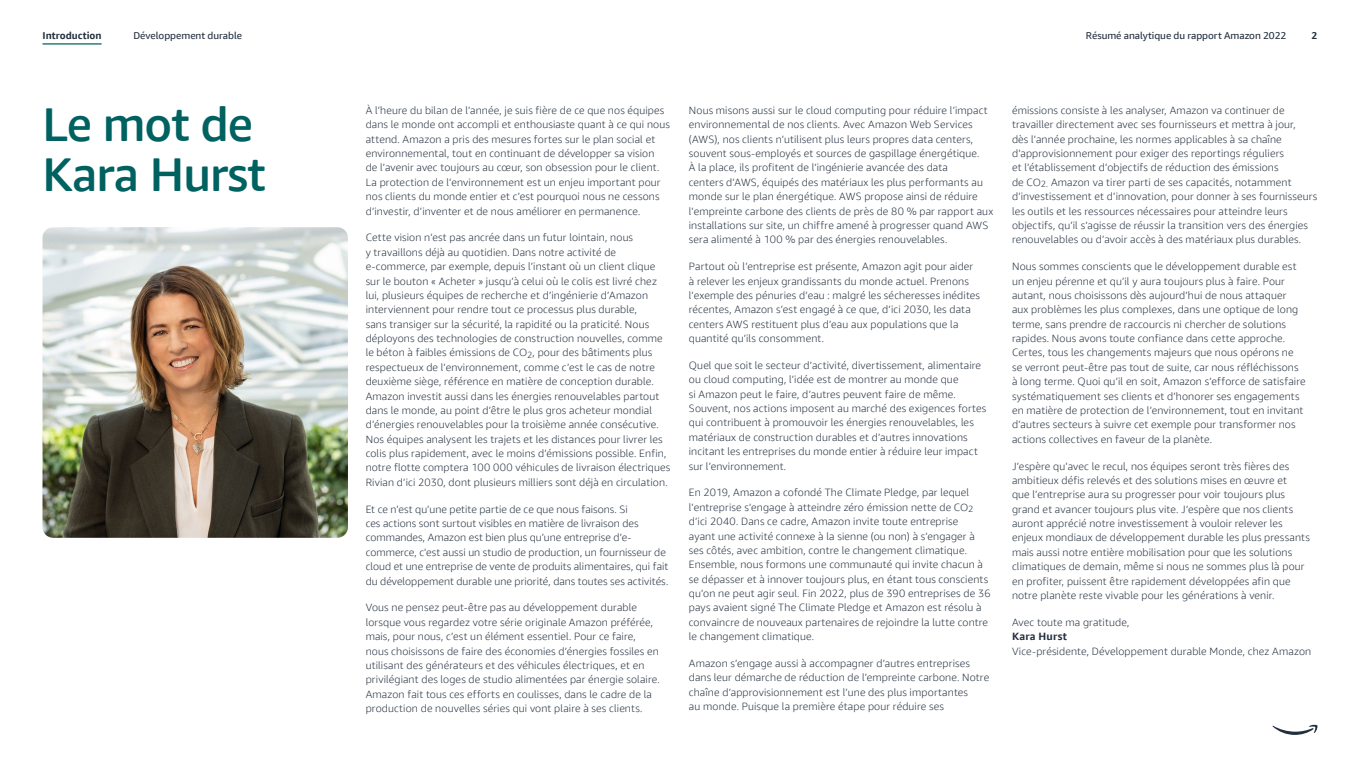
<style>
.page{position:relative;width:1360px;height:765px;background:#fff}
.page>*{position:absolute;margin:0;border:0;box-sizing:border-box;transform-origin:0 0}
.t1{font:500 47.5px/50px "Amazon Ember Display";letter-spacing:-.02em;color:#006161}
.t2{font:300 10.62px/14.4px "Amazon Ember Display";letter-spacing:.015em;color:#232f3e}
.t3{font:700 10.62px "Amazon Ember Display";letter-spacing:.02em;color:#232f3e}
.t4{font:10px "Amazon Ember Display";letter-spacing:-.005em;color:#232f3e}
.t5{font:700 10px "Amazon Ember Display";color:#232f3e}
</style>
<div class="page">
<img style="left:43px;top:227px;width:305px;height:311px">
<svg style="left:1272px;top:724px;width:46px;height:11px"></svg>
<hr style="left:43px;top:43px;width:59px;height:2px;background:#006161">
<p class="t5" style="left:43px;top:29px;width:61px">Introduction</p>
<p class="t4" style="left:133px;top:29px;width:110px">Développement durable</p>
<p class="t4" style="left:1086px;top:29px;width:202px">Résumé analytique du rapport Amazon 2022</p>
<p class="t5" style="left:1312px;top:29px;width:7px">2</p>
<h1 class="t1" style="left:43px;top:99px;width:225px">Le mot de<br>Kara Hurst</h1>
<p class="t2" style="left:366px;top:103px;width:306px">À l’heure du bilan de l’année, je suis fière de ce que nos équipes dans le monde ont accompli et enthousiaste quant à ce qui nous attend. Amazon a pris des mesures fortes sur le plan social et environnemental, tout en continuant de développer sa vision<br>de l’avenir avec toujours au cœur, son obsession pour le client.<br>La protection de l’environnement est un enjeu important pour nos clients du monde entier et c’est pourquoi nous ne cessons d’investir, d’inventer et de nous améliorer en permanence.</p>
<p class="t2" style="left:366px;top:231px;width:306px">Cette vision n’est pas ancrée dans un futur lointain, nous<br>y travaillons déjà au quotidien. Dans notre activité de e-commerce, par exemple, depuis l’instant où un client clique sur le bouton « Acheter » jusqu’à celui où le colis est livré chez lui, plusieurs équipes de recherche et d’ingénierie d’Amazon interviennent pour rendre tout ce processus plus durable,<br>sans transiger sur la sécurité, la rapidité ou la praticité. Nous déployons des technologies de construction nouvelles, comme le béton à faibles émissions de CO<sub>2</sub>, pour des bâtiments plus respectueux de l’environnement, comme c’est le cas de notre deuxième siège, référence en matière de conception durable.<br>Amazon investit aussi dans les énergies renouvelables partout dans le monde, au point d’être le plus gros acheteur mondial d’énergies renouvelables pour la troisième année consécutive.<br>Nos équipes analysent les trajets et les distances pour livrer les colis plus rapidement, avec le moins d’émissions possible. Enfin, notre flotte comptera 100 000 véhicules de livraison électriques Rivian d’ici 2030, dont plusieurs milliers sont déjà en circulation.</p>
<p class="t2" style="left:366px;top:502px;width:304px">Et ce n’est qu’une petite partie de ce que nous faisons. Si<br>ces actions sont surtout visibles en matière de livraison des commandes, Amazon est bien plus qu’une entreprise d’e&shy;commerce, c’est aussi un studio de production, un fournisseur de cloud et une entreprise de vente de produits alimentaires, qui fait du développement durable une priorité, dans toutes ses activités.</p>
<p class="t2" style="left:366px;top:601px;width:296px">Vous ne pensez peut-être pas au développement durable lorsque vous regardez votre série originale Amazon préférée, mais, pour nous, c’est un élément essentiel. Pour ce faire, nous choisissons de faire des économies d’énergies fossiles en utilisant des générateurs et des véhicules électriques, et en privilégiant des loges de studio alimentées par énergie solaire.<br>Amazon fait tous ces efforts en coulisses, dans le cadre de la production de nouvelles séries qui vont plaire à ses clients.</p>
<p class="t2" style="left:689px;top:103px;width:306px">Nous misons aussi sur le cloud computing pour réduire l’impact environnemental de nos clients. Avec Amazon Web Services (AWS), nos clients n’utilisent plus leurs propres data centers, souvent sous-employés et sources de gaspillage énergétique.<br>À la place, ils profitent de l’ingénierie avancée des data<br>centers d’AWS, équipés des matériaux les plus performants au monde sur le plan énergétique. AWS propose ainsi de réduire l’empreinte carbone des clients de près de 80 % par rapport aux installations sur site, un chiffre amené à progresser quand AWS sera alimenté à 100 % par des énergies renouvelables.</p>
<p class="t2" style="left:689px;top:259px;width:293px">Partout où l’entreprise est présente, Amazon agit pour aider à relever les enjeux grandissants du monde actuel. Prenons l’exemple des pénuries d’eau : malgré les sécheresses inédites récentes, Amazon s’est engagé à ce que, d’ici 2030, les data centers AWS restituent plus d’eau aux populations que la quantité qu’ils consomment.</p>
<p class="t2" style="left:689px;top:358px;width:299px">Quel que soit le secteur d’activité, divertissement, alimentaire ou cloud computing, l’idée est de montrer au monde que<br>si Amazon peut le faire, d’autres peuvent faire de même.<br>Souvent, nos actions imposent au marché des exigences fortes qui contribuent à promouvoir les énergies renouvelables, les matériaux de construction durables et d’autres innovations incitant les entreprises du monde entier à réduire leur impact sur l’environnement.</p>
<p class="t2" style="left:689px;top:486px;width:303px">En 2019, Amazon a cofondé The Climate Pledge, par lequel l’entreprise s’engage à atteindre zéro émission nette de CO<sub>2 </sub>d’ici 2040. Dans ce cadre, Amazon invite toute entreprise<br>ayant une activité connexe à la sienne (ou non) à s’engager à ses côtés, avec ambition, contre le changement climatique.<br>Ensemble, nous formons une communauté qui invite chacun à se dépasser et à innover toujours plus, en étant tous conscients qu’on ne peut agir seul. Fin 2022, plus de 390 entreprises de 36 pays avaient signé The Climate Pledge et Amazon est résolu à convaincre de nouveaux partenaires de rejoindre la lutte contre le changement climatique.</p>
<p class="t2" style="left:689px;top:656px;width:302px">Amazon s’engage aussi à accompagner d’autres entreprises dans leur démarche de réduction de l’empreinte carbone. Notre chaîne d’approvisionnement est l’une des plus importantes<br>au monde. Puisque la première étape pour réduire ses</p>
<p class="t2" style="left:1012px;top:103px;width:307px">émissions consiste à les analyser, Amazon va continuer de travailler directement avec ses fournisseurs et mettra à jour,<br>dès l’année prochaine, les normes applicables à sa chaîne d’approvisionnement pour exiger des reportings réguliers<br>et l’établissement d’objectifs de réduction des émissions<br>de CO<sub>2.</sub> Amazon va tirer parti de ses capacités, notamment d’investissement et d’innovation, pour donner à ses fournisseurs les outils et les ressources nécessaires pour atteindre leurs objectifs, qu’il s’agisse de réussir la transition vers des énergies renouvelables ou d’avoir accès à des matériaux plus durables.</p>
<p class="t2" style="left:1012px;top:259px;width:295px">Nous sommes conscients que le développement durable est un enjeu pérenne et qu’il y aura toujours plus à faire. Pour autant, nous choisissons dès aujourd’hui de nous attaquer aux problèmes les plus complexes, dans une optique de long terme, sans prendre de raccourcis ni chercher de solutions rapides. Nous avons toute confiance dans cette approche.<br>Certes, tous les changements majeurs que nous opérons ne se verront peut-être pas tout de suite, car nous réfléchissons à long terme. Quoi qu’il en soit, Amazon s’efforce de satisfaire systématiquement ses clients et d’honorer ses engagements en matière de protection de l’environnement, tout en invitant d’autres secteurs à suivre cet exemple pour transformer nos actions collectives en faveur de la planète.</p>
<p class="t2" style="left:1012px;top:459px;width:299px">J’espère qu’avec le recul, nos équipes seront très fières des ambitieux défis relevés et des solutions mises en œuvre et<br>que l’entreprise aura su progresser pour voir toujours plus grand et avancer toujours plus vite. J’espère que nos clients auront apprécié notre investissement à vouloir relever les enjeux mondiaux de développement durable les plus pressants mais aussi notre entière mobilisation pour que les solutions climatiques de demain, même si nous ne sommes plus là pour en profiter, puissent être rapidement développées afin que notre planète reste vivable pour les générations à venir.</p>
<p class="t2" style="left:1012px;top:615px;width:119px">Avec toute ma gratitude,</p>
<p class="t3" style="left:1012px;top:630px;width:56px">Kara Hurst</p>
<p class="t2" style="left:1012px;top:644px;width:301px">Vice-présidente, Développement durable Monde, chez Amazon</p>
</div>
